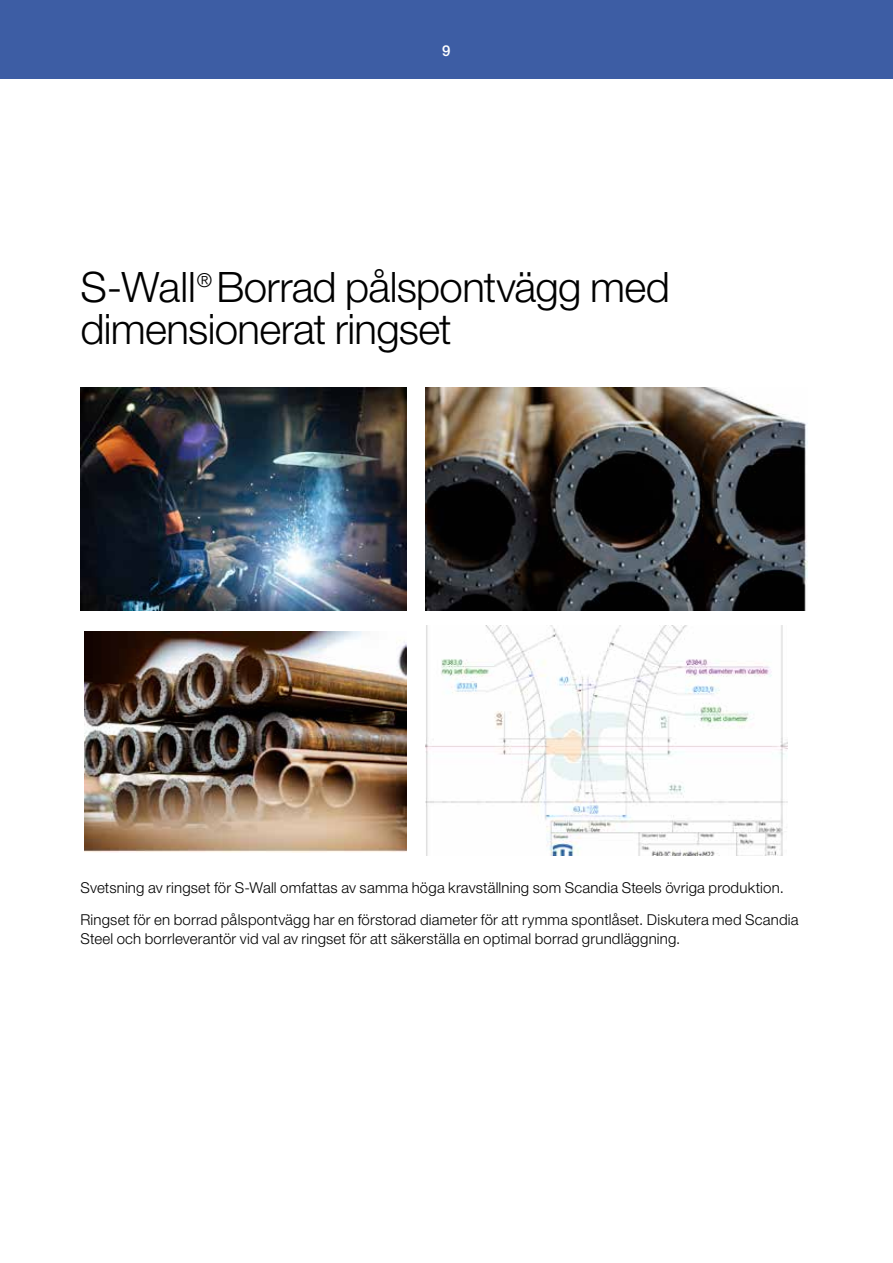
<style>
.page{position:relative;width:893px;height:1263px;background:#fff}
.page>*{position:absolute;margin:0;border:0;box-sizing:border-box;transform-origin:0 0}
.t1{font:300 42px/42px "Helvetica Neue LT Pro";letter-spacing:-.015em;color:#000}
.t2{font:300 15px/32.2px "Helvetica Neue LT Pro";letter-spacing:.01em;color:#000}
.t3{font:500 15px "Helvetica Neue LT Pro";color:#fff}
</style>
<div class="page">
<div style="left:0;top:0;width:893px;height:79px;background:#3d5da4"></div>
<img style="left:85px;top:632px;width:321px;height:220px">
<img style="left:426px;top:625px;width:361px;height:230px">
<img style="left:81px;top:387px;width:325px;height:223px">
<img style="left:426px;top:387px;width:381px;height:223px">
<p class="t3" style="left:442px;top:41px;width:10px">9</p>
<h1 class="t1" style="left:80px;top:265px;width:591px">S-Wall<sup>®</sup> Borrad pålspontvägg med dimensionerat ringset</h1>
<p class="t2" style="left:80px;top:871px;width:720px">Svetsning av ringset för S-Wall omfattas av samma höga kravställning som Scandia Steels övriga produktion.<br>Ringset för en borrad pålspontvägg har en förstorad diameter för att rymma spontlåset. Diskutera med Scandia</p>
<p class="t2" style="left:80px;top:922px;width:602px">Steel och borrleverantör vid val av ringset för att säkerställa en optimal borrad grundläggning.</p>
</div>
